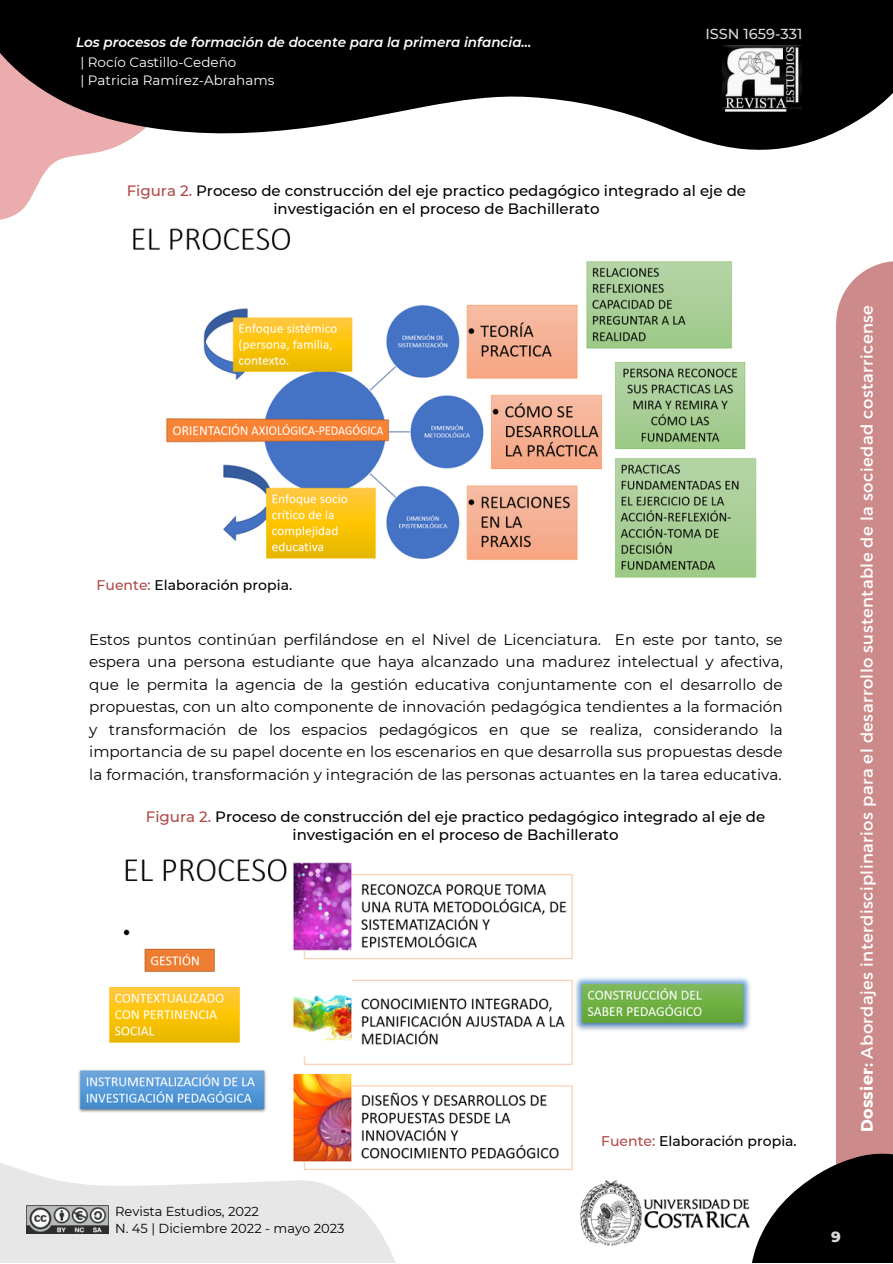
<style>
.page{position:relative;width:893px;height:1264px;background:#fff}
.page>*{position:absolute;margin:0;border:0;box-sizing:border-box;transform-origin:0 0}
.t1{font:16.5px "Montserrat";letter-spacing:.025em;color:#fff}
.t2{font:15.3px/22.5px "Montserrat";color:#000;text-align:justify}
.t3{font:500 15px/18px "Montserrat";color:#000;text-align:center}
.t4{font:800 15px "Montserrat";color:#d9d9d9}
.t5{font:500 14.55px "Montserrat";color:#d9d9d9}
.t6{font:500 13.95px "Montserrat";color:#000}
.t7{font:italic 600 13.5px "Montserrat";color:#fff}
.t8{font:13.5px/18px "Montserrat";color:#fff}
.t9{font:13.05px/17.4px "Montserrat";color:#000}
.s1{color:#b14848}
.s2{font-weight:700}
</style>
<div class="page">
<svg style="left:0;top:0;width:892px;height:220px;fill:#000"></svg>
<div style="left:836px;top:324px;width:56px;height:903px;background:#cd8a8a"></div>
<svg style="left:836px;top:261px;width:56px;height:63px"></svg>
<img style="left:108px;top:858px;width:524px;height:313px">
<svg style="left:632px;top:977px;width:260px;height:285px"></svg>
<svg style="left:0;top:1003px;width:464px;height:259px"></svg>
<img style="left:722px;top:45px;width:79px;height:71px">
<img style="left:580px;top:1178px;width:172px;height:70px">
<img style="left:27px;top:1205px;width:82px;height:28px">
<img style="left:76px;top:198px;width:712px;height:380px">
<p class="t7" style="left:76px;top:34px;width:457px">Los procesos de formación de docente para la primera infancia...</p>
<p class="t8" style="left:80px;top:53px;width:195px">| Rocío Castillo-Cedeño<br>| Patricia Ramírez-Abrahams</p>
<p class="t5" style="left:705px;top:25px;width:99px">ISSN 1659-331</p>
<p class="t3" style="left:127px;top:181px;width:621px"><span class="s1">Figura 2.</span> Proceso de construcción del eje practico pedagógico integrado al eje de investigación en el proceso de Bachillerato</p>
<p class="t6" style="left:97px;top:576px;width:197px"><span class="s1">Fuente:</span> Elaboración propia.</p>
<p class="t2" style="left:89px;top:628px;width:695px">Estos puntos continúan perfilándose en el Nivel de Licenciatura. En este por tanto, se espera una persona estudiante que haya alcanzado una madurez intelectual y afectiva, que le permita la agencia de la gestión educativa conjuntamente con el desarrollo de propuestas, con un alto componente de innovación pedagógica tendientes a la formación y transformación de los espacios pedagógicos en que se realiza, considerando la importancia de su papel docente en los escenarios en que desarrolla sus propuestas desde la formación, transformación y integración de las personas actuantes en la tarea educativa.</p>
<p class="t3" style="left:146px;top:807px;width:621px"><span class="s1">Figura 2.</span> Proceso de construcción del eje practico pedagógico integrado al eje de investigación en el proceso de Bachillerato</p>
<p class="t9" style="left:115px;top:1202px;width:231px">Revista Estudios, 2022<br>N. 45 | Diciembre 2022 - mayo 2023</p>
<p class="t6" style="left:601px;top:1132px;width:197px"><span class="s1">Fuente:</span> Elaboración propia.</p>
<p class="t1" style="left:856px;top:1132px;width:829px;rotate:-90deg"><span class="s2">Dossier:</span> Abordajes interdisciplinarios para el desarrollo sustentable de la sociedad costarricense</p>
<p class="t4" style="left:831px;top:1227px;width:11px">9</p>
</div>
